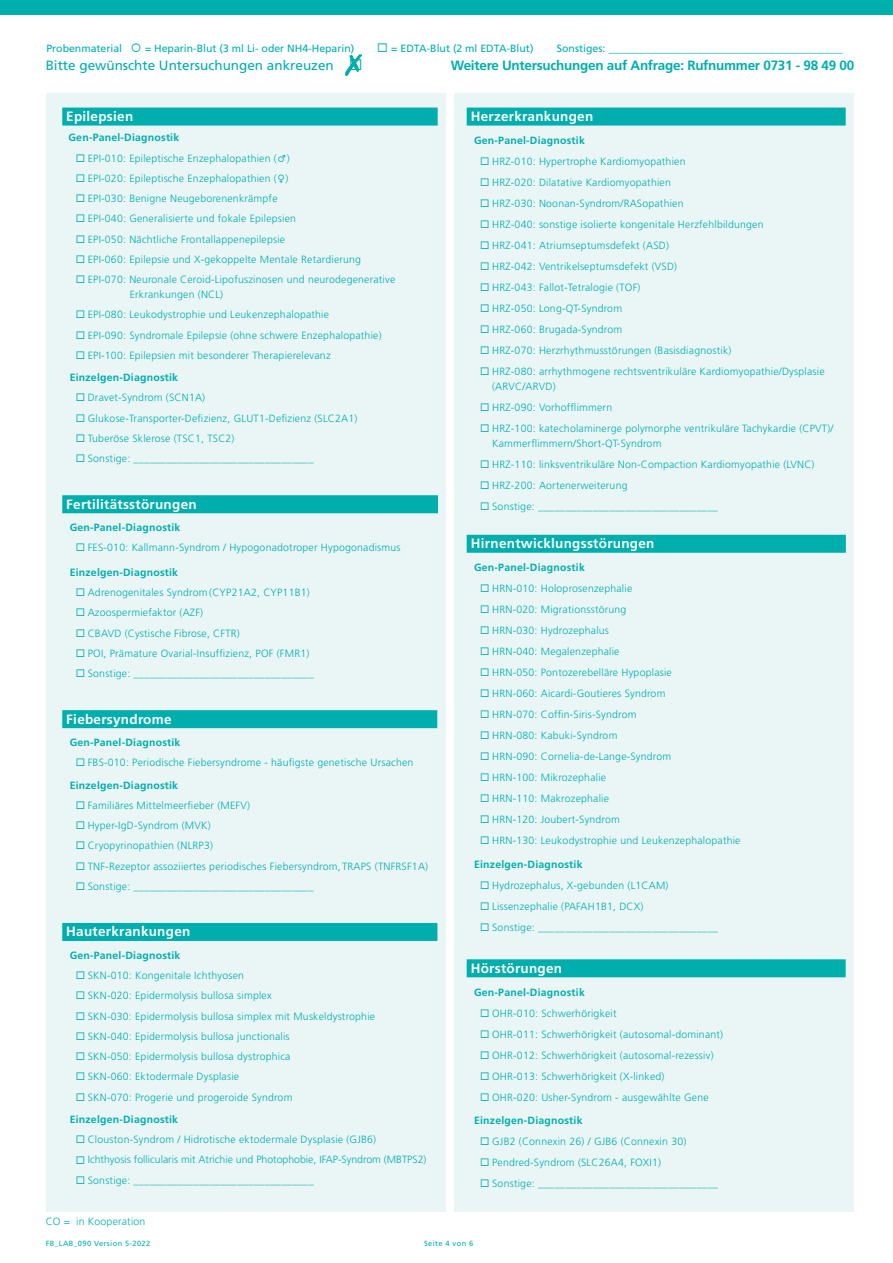
<style>
.page{position:relative;width:893px;height:1263px;background:#fff}
.page>*{position:absolute;margin:0;border:0;box-sizing:border-box;transform-origin:0 0}
.t1{font:700 13.5px "Frutiger";letter-spacing:.02em;color:#fff}
.t2{font:700 13.5px "Frutiger";letter-spacing:-.02em;color:#00aeae}
.t3{font:13.5px "Frutiger";color:#00aeae}
.t4{font:12px "Frutiger";color:#00aeae}
.t5{font:300 10.5px/15px "Frutiger";letter-spacing:.02em;color:#00aeae}
.t6{font:700 10.5px "Frutiger";letter-spacing:.02em;color:#00aeae}
.t7{font:10.5px "Frutiger";color:#00aeae}
.t8{font:300 10.5px "Frutiger";color:#00aeae}
.t9{font:7.5px "Frutiger";letter-spacing:.05em;color:#00aeae}
.s1{font-size:10.5px}
.s2{font-weight:700}
</style>
<div class="page">
<div style="left:46px;top:94px;width:399px;height:1118px;background:#eaf6f5"></div>
<div style="left:454px;top:94px;width:400px;height:1118px;background:#eaf6f5"></div>
<svg style="left:345px;top:54px;width:17px;height:22px"></svg>
<div style="left:62px;top:108px;width:376px;height:18px;background:#00aeae"></div>
<div style="left:62px;top:495px;width:376px;height:18px;background:#00aeae"></div>
<div style="left:62px;top:710px;width:375px;height:18px;background:#00aeae"></div>
<div style="left:62px;top:923px;width:375px;height:18px;background:#00aeae"></div>
<div style="left:467px;top:108px;width:379px;height:18px;background:#00aeae"></div>
<div style="left:467px;top:535px;width:379px;height:18px;background:#00aeae"></div>
<div style="left:467px;top:959px;width:379px;height:18px;background:#00aeae"></div>
<div style="left:0;top:0;width:893px;height:15px;background:#00aeae"></div>
<p class="t7" style="left:46px;top:42px;width:309px">Probenmaterial ○ = Heparin-Blut (3 ml Li- oder NH4-Heparin)</p>
<p class="t7" style="left:377px;top:42px;width:158px">◻ = EDTA-Blut (2 ml EDTA-Blut)</p>
<p class="t4" style="left:557px;top:41px;width:287px"><span class="s1">Sonstiges:</span> _______________________________________</p>
<p class="t3" style="left:46px;top:57px;width:318px">Bitte gewünschte Untersuchungen ankreuzen ◻</p>
<p class="t2" style="left:451px;top:57px;width:405px">Weitere Untersuchungen auf Anfrage: Rufnummer 0731 - 98 49 00</p>
<p class="t1" style="left:66px;top:108px;width:68px">Epilepsien</p>
<p class="t6" style="left:69px;top:131px;width:112px">Gen-Panel-Diagnostik</p>
<p class="t5" style="left:76px;top:150px;width:215px">◻ EPI-010: Epileptische Enzephalopathien (♂)</p>
<p class="t5" style="left:76px;top:171px;width:214px">◻ EPI-020: Epileptische Enzephalopathien (♀)</p>
<p class="t5" style="left:76px;top:191px;width:203px">◻ EPI-030: Benigne Neugeborenenkrämpfe</p>
<p class="t5" style="left:76px;top:211px;width:222px">◻ EPI-040: Generalisierte und fokale Epilepsien</p>
<p class="t5" style="left:76px;top:231px;width:211px">◻ EPI-050: Nächtliche Frontallappenepilepsie</p>
<p class="t5" style="left:76px;top:252px;width:287px">◻ EPI-060: Epilepsie und X-gekoppelte Mentale Retardierung</p>
<p class="t5" style="left:130px;top:272px;width:267px;text-indent:-54px">◻ EPI-070: Neuronale Ceroid-Lipofuszinosen und neurodegenerative<br>Erkrankungen (NCL)</p>
<p class="t5" style="left:76px;top:307px;width:255px">◻ EPI-080: Leukodystrophie und Leukenzephalopathie</p>
<p class="t5" style="left:76px;top:327px;width:307px">◻ EPI-090: Syndromale Epilepsie (ohne schwere Enzephalopathie)</p>
<p class="t5" style="left:70px;top:344px;width:262px;line-height:22.4px;text-indent:6px">◻ EPI-100: Epilepsien mit besonderer Therapierelevanz<br><span class="s2">Einzelgen-Diagnostik</span></p>
<p class="t5" style="left:76px;top:390px;width:131px">◻ Dravet-Syndrom (SCN1A)</p>
<p class="t5" style="left:76px;top:411px;width:283px">◻ Glukose-Transporter-Defizienz, GLUT1-Defizienz (SLC2A1)</p>
<p class="t5" style="left:76px;top:431px;width:160px">◻ Tuberöse Sklerose (TSC1, TSC2)</p>
<p class="t5" style="left:76px;top:451px;width:239px">◻ Sonstige: _________________________________</p>
<p class="t1" style="left:66px;top:496px;width:132px">Fertilitätsstörungen</p>
<p class="t6" style="left:70px;top:521px;width:112px">Gen-Panel-Diagnostik</p>
<p class="t5" style="left:76px;top:540px;width:326px">◻ FES-010: Kallmann-Syndrom / Hypogonadotroper Hypogonadismus</p>
<p class="t6" style="left:70px;top:566px;width:110px">Einzelgen-Diagnostik</p>
<p class="t5" style="left:76px;top:585px;width:235px">◻ Adrenogenitales Syndrom (CYP21A2, CYP11B1)</p>
<p class="t5" style="left:76px;top:605px;width:129px">◻ Azoospermiefaktor (AZF)</p>
<p class="t5" style="left:76px;top:625px;width:166px">◻ CBAVD (Cystische Fibrose, CFTR)</p>
<p class="t5" style="left:76px;top:646px;width:235px">◻ POI, Prämature Ovarial-Insuffizienz, POF (FMR1)</p>
<p class="t5" style="left:76px;top:666px;width:239px">◻ Sonstige: _________________________________</p>
<p class="t1" style="left:66px;top:711px;width:107px">Fiebersyndrome</p>
<p class="t6" style="left:70px;top:736px;width:112px">Gen-Panel-Diagnostik</p>
<p class="t5" style="left:70px;top:751px;width:345px;line-height:22.4px;text-indent:6px">◻ FBS-010: Periodische Fiebersyndrome - häufigste genetische Ursachen<br><span class="s2">Einzelgen-Diagnostik</span></p>
<p class="t5" style="left:76px;top:798px;width:176px">◻ Familiäres Mittelmeerfieber (MEFV)</p>
<p class="t5" style="left:76px;top:818px;width:136px">◻ Hyper-IgD-Syndrom (MVK)</p>
<p class="t5" style="left:76px;top:838px;width:139px">◻ Cryopyrinopathien (NLRP3)</p>
<p class="t5" style="left:76px;top:858px;width:354px">◻ TNF-Rezeptor assoziiertes periodisches Fiebersyndrom, TRAPS (TNFRSF1A)</p>
<p class="t5" style="left:76px;top:879px;width:239px">◻ Sonstige: _________________________________</p>
<p class="t1" style="left:66px;top:924px;width:126px">Hauterkrankungen</p>
<p class="t6" style="left:70px;top:949px;width:112px">Gen-Panel-Diagnostik</p>
<p class="t5" style="left:76px;top:968px;width:170px">◻ SKN-010: Kongenitale Ichthyosen</p>
<p class="t5" style="left:76px;top:988px;width:197px">◻ SKN-020: Epidermolysis bullosa simplex</p>
<p class="t5" style="left:76px;top:1008px;width:301px">◻ SKN-030: Epidermolysis bullosa simplex mit Muskeldystrophie</p>
<p class="t5" style="left:76px;top:1029px;width:215px">◻ SKN-040: Epidermolysis bullosa junctionalis</p>
<p class="t5" style="left:76px;top:1049px;width:216px">◻ SKN-050: Epidermolysis bullosa dystrophica</p>
<p class="t5" style="left:76px;top:1069px;width:165px">◻ SKN-060: Ektodermale Dysplasie</p>
<p class="t5" style="left:70px;top:1086px;width:224px;line-height:22.4px;text-indent:6px">◻ SKN-070: Progerie und progeroide Syndrom<br><span class="s2">Einzelgen-Diagnostik</span></p>
<p class="t5" style="left:76px;top:1132px;width:302px">◻ Clouston-Syndrom / Hidrotische ektodermale Dysplasie (GJB6)</p>
<p class="t8" style="left:76px;top:1154px;width:352px">◻ Ichthyosis follicularis mit Atrichie und Photophobie, IFAP-Syndrom (MBTPS2)</p>
<p class="t5" style="left:76px;top:1172px;width:239px">◻ Sonstige: _________________________________</p>
<p class="t1" style="left:471px;top:108px;width:124px">Herzerkrankungen</p>
<p class="t6" style="left:474px;top:134px;width:112px">Gen-Panel-Diagnostik</p>
<p class="t5" style="left:480px;top:154px;width:207px">◻ HRZ-010: Hypertrophe Kardiomyopathien</p>
<p class="t5" style="left:480px;top:175px;width:192px">◻ HRZ-020: Dilatative Kardiomyopathien</p>
<p class="t5" style="left:480px;top:196px;width:205px">◻ HRZ-030: Noonan-Syndrom/RASopathien</p>
<p class="t5" style="left:480px;top:217px;width:285px">◻ HRZ-040: sonstige isolierte kongenitale Herzfehlbildungen</p>
<p class="t5" style="left:480px;top:238px;width:190px">◻ HRZ-041: Atriumseptumsdefekt (ASD)</p>
<p class="t5" style="left:480px;top:259px;width:198px">◻ HRZ-042: Ventrikelseptumsdefekt (VSD)</p>
<p class="t5" style="left:480px;top:280px;width:162px">◻ HRZ-043: Fallot-Tetralogie (TOF)</p>
<p class="t5" style="left:480px;top:301px;width:143px">◻ HRZ-050: Long-QT-Syndrom</p>
<p class="t5" style="left:480px;top:322px;width:144px">◻ HRZ-060: Brugada-Syndrom</p>
<p class="t5" style="left:480px;top:343px;width:253px">◻ HRZ-070: Herzrhythmusstörungen (Basisdiagnostik)</p>
<p class="t5" style="left:492px;top:364px;width:334px;text-indent:-12px">◻ HRZ-080: arrhythmogene rechtsventrikuläre Kardiomyopathie/Dysplasie (ARVC/ARVD)</p>
<p class="t5" style="left:480px;top:400px;width:134px">◻ HRZ-090: Vorhofflimmern</p>
<p class="t5" style="left:492px;top:421px;width:343px;text-indent:-12px">◻ HRZ-100: katecholaminerge polymorphe ventrikuläre Tachykardie (CPVT)/<br>Kammerflimmern/Short-QT-Syndrom</p>
<p class="t5" style="left:480px;top:457px;width:336px">◻ HRZ-110: linksventrikuläre Non-Compaction Kardiomyopathie (LVNC)</p>
<p class="t5" style="left:480px;top:478px;width:149px">◻ HRZ-200: Aortenerweiterung</p>
<p class="t5" style="left:480px;top:499px;width:239px">◻ Sonstige: _________________________________</p>
<p class="t1" style="left:471px;top:536px;width:185px">Hirnentwicklungsstörungen</p>
<p class="t6" style="left:474px;top:561px;width:112px">Gen-Panel-Diagnostik</p>
<p class="t5" style="left:480px;top:581px;width:154px">◻ HRN-010: Holoprosenzephalie</p>
<p class="t5" style="left:480px;top:602px;width:148px">◻ HRN-020: Migrationsstörung</p>
<p class="t5" style="left:480px;top:623px;width:130px">◻ HRN-030: Hydrozephalus</p>
<p class="t5" style="left:480px;top:644px;width:141px">◻ HRN-040: Megalenzephalie</p>
<p class="t5" style="left:480px;top:665px;width:193px">◻ HRN-050: Pontozerebelläre Hypoplasie</p>
<p class="t5" style="left:480px;top:686px;width:187px">◻ HRN-060: Aicardi-Goutieres Syndrom</p>
<p class="t5" style="left:480px;top:707px;width:158px">◻ HRN-070: Coffin-Siris-Syndrom</p>
<p class="t5" style="left:480px;top:728px;width:139px">◻ HRN-080: Kabuki-Syndrom</p>
<p class="t5" style="left:480px;top:749px;width:193px">◻ HRN-090: Cornelia-de-Lange-Syndrom</p>
<p class="t5" style="left:480px;top:770px;width:127px">◻ HRN-100: Mikrozephalie</p>
<p class="t5" style="left:480px;top:791px;width:130px">◻ HRN-110: Makrozephalie</p>
<p class="t5" style="left:480px;top:812px;width:141px">◻ HRN-120: Joubert-Syndrom</p>
<p class="t5" style="left:480px;top:833px;width:262px">◻ HRN-130: Leukodystrophie und Leukenzephalopathie</p>
<p class="t6" style="left:474px;top:858px;width:110px">Einzelgen-Diagnostik</p>
<p class="t5" style="left:480px;top:877px;width:190px">◻ Hydrozephalus, X-gebunden (L1CAM)</p>
<p class="t5" style="left:480px;top:898px;width:165px">◻ Lissenzephalie (PAFAH1B1, DCX)</p>
<p class="t5" style="left:480px;top:919px;width:239px">◻ Sonstige: _________________________________</p>
<p class="t1" style="left:471px;top:960px;width:93px">Hörstörungen</p>
<p class="t6" style="left:474px;top:986px;width:112px">Gen-Panel-Diagnostik</p>
<p class="t5" style="left:480px;top:1006px;width:138px">◻ OHR-010: Schwerhörigkeit</p>
<p class="t5" style="left:480px;top:1027px;width:244px">◻ OHR-011: Schwerhörigkeit (autosomal-dominant)</p>
<p class="t5" style="left:480px;top:1048px;width:235px">◻ OHR-012: Schwerhörigkeit (autosomal-rezessiv)</p>
<p class="t5" style="left:480px;top:1069px;width:186px">◻ OHR-013: Schwerhörigkeit (X-linked)</p>
<p class="t5" style="left:480px;top:1090px;width:230px">◻ OHR-020: Usher-Syndrom - ausgewählte Gene</p>
<p class="t6" style="left:474px;top:1114px;width:110px">Einzelgen-Diagnostik</p>
<p class="t5" style="left:480px;top:1134px;width:208px">◻ GJB2 (Connexin 26) / GJB6 (Connexin 30)</p>
<p class="t5" style="left:480px;top:1155px;width:182px">◻ Pendred-Syndrom (SLC26A4, FOXI1)</p>
<p class="t5" style="left:480px;top:1176px;width:239px">◻ Sonstige: _________________________________</p>
<p class="t5" style="left:46px;top:1213px;width:101px">CO = in Kooperation</p>
<p class="t9" style="left:46px;top:1239px;width:106px">FB_LAB_090 Version 5-2022</p>
<p class="t9" style="left:424px;top:1239px;width:51px">Seite 4 von 6</p>
</div>
